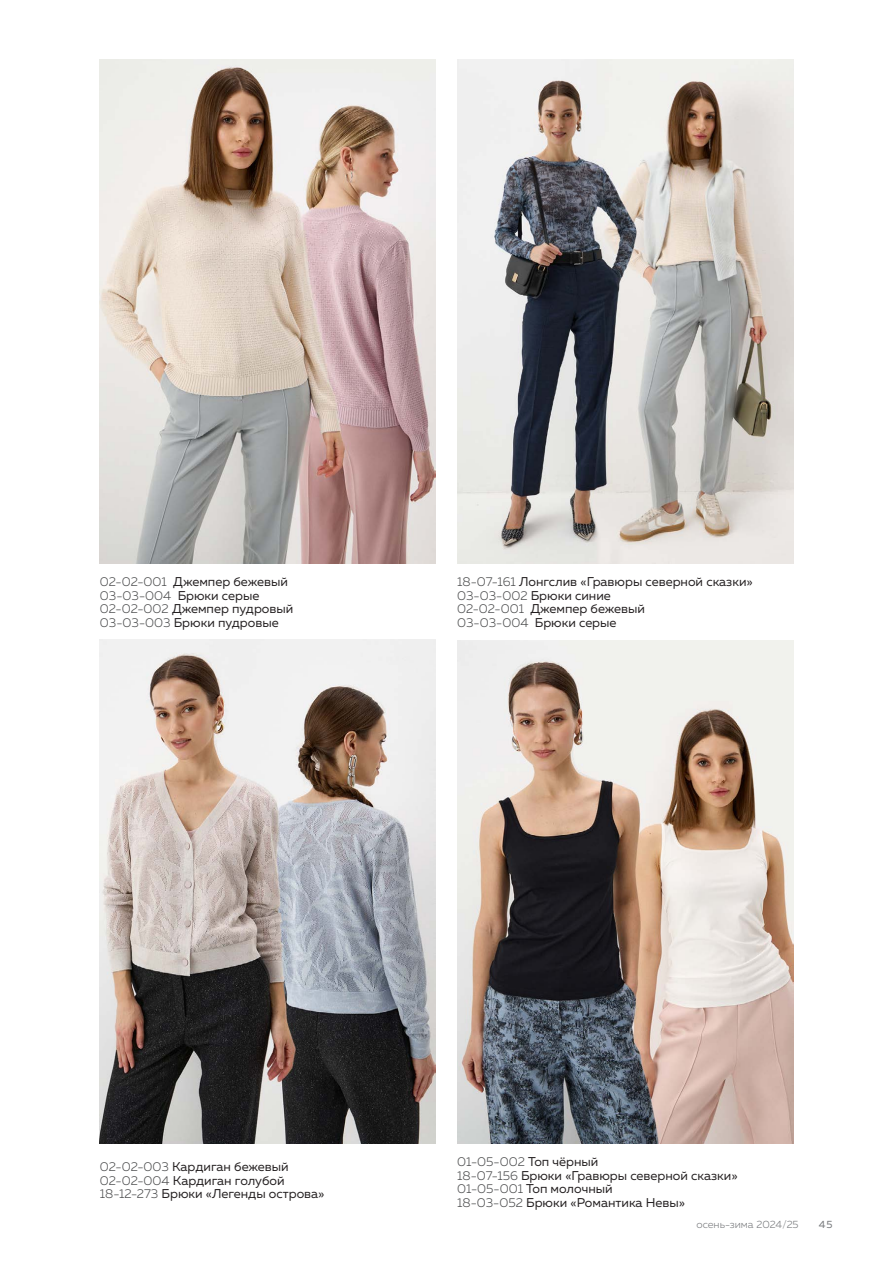
<style>
.page{position:relative;width:893px;height:1263px;background:#fff}
.page>*{position:absolute;margin:0;border:0;box-sizing:border-box;transform-origin:0 0}
.t1{font:12.75px/13.5px "Muller";color:#231f20}
.t2{font:300 10.5px "Muller";color:#76787b}
.t3{font:10.5px "Muller";color:#76787b}
.s1{font-weight:300;color:#4b4c4d}
</style>
<div class="page">
<img style="left:100px;top:59px;width:336px;height:504px">
<img style="left:100px;top:639px;width:336px;height:504px">
<img style="left:457px;top:640px;width:336px;height:504px">
<img style="left:457px;top:60px;width:336px;height:503px">
<p class="t1" style="left:100px;top:575px;width:195px"><span class="s1">02-02-001</span> Джемпер бежевый<br><span class="s1">03-03-004</span> Брюки серые<br><span class="s1">02-02-002</span> Джемпер пудровый<br><span class="s1">03-03-003</span> Брюки пудровые</p>
<p class="t1" style="left:457px;top:575px;width:297px"><span class="s1">18-07-161</span> Лонгслив «Гравюры северной сказки»<br><span class="s1">03-03-002</span> Брюки синие<br><span class="s1">02-02-001</span> Джемпер бежевый<br><span class="s1">03-03-004</span> Брюки серые</p>
<p class="t1" style="left:100px;top:1160px;width:226px"><span class="s1">02-02-003</span> Кардиган бежевый<br><span class="s1">02-02-004</span> Кардиган голубой<br><span class="s1">18-12-273</span> Брюки «Легенды острова»</p>
<p class="t1" style="left:457px;top:1155px;width:282px"><span class="s1">01-05-002</span> Топ чёрный<br><span class="s1">18-07-156</span> Брюки «Гравюры северной сказки»<br><span class="s1">01-05-001</span> Топ молочный<br><span class="s1">18-03-052</span> Брюки «Романтика Невы»</p>
<p class="t2" style="left:696px;top:1218px;width:104px">осень-зима 2024/25</p>
<p class="t3" style="left:819px;top:1218px;width:15px">45</p>
</div>
